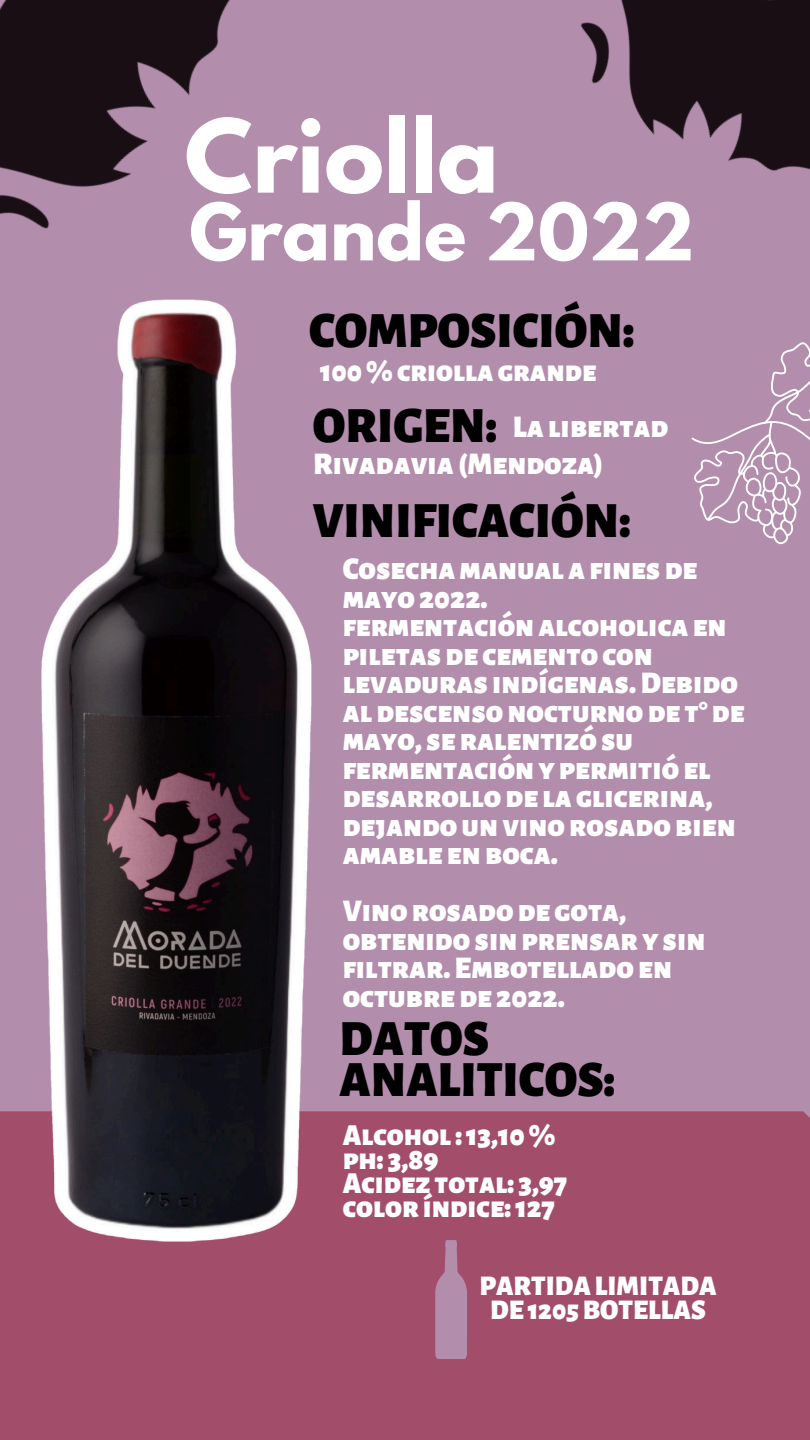
<style>
.page{position:relative;width:810px;height:1440px;background:#b38dac}
.page>*{position:absolute;margin:0;border:0;box-sizing:border-box;transform-origin:0 0}
.t1{font:700 90px "League Spartan";color:#fff}
.t2{font:700 70px "League Spartan";color:#fff}
.t3{font:900 50px/40.5px "Alegreya Sans SC";color:#000}
.t4{font:900 31px/28.5px "Alegreya Sans SC";color:#fff}
.t5{font:900 30px/24px "Alegreya Sans SC";color:#fff}
.t6{font:900 28px/24.8px "Alegreya Sans SC";color:#fff;text-align:center}
</style>
<div class="page">
<img style="left:0;top:0;width:230px;height:143px">
<img style="left:580px;top:0;width:230px;height:545px">
<div style="left:0;top:1111px;width:810px;height:329px;background:#a24e6a"></div>
<svg style="left:435px;top:1240px;width:32px;height:119px;background:#b083a2"></svg>
<svg style="left:691px;top:342px;width:119px;height:202px"></svg>
<img style="left:0;top:143px;width:448px;height:1185px">
<h1 class="t1" style="left:185px;top:86px;width:316px">Criolla</h1>
<h2 class="t2" style="left:189px;top:177px;width:507px">Grande 2022</h2>
<h3 class="t3" style="left:309px;top:279px;width:327px;line-height:95.1px">COMPOSICIÓN:<br>ORIGEN:</h3>
<p class="t5" style="left:320px;top:357px;width:278px">100 % criolla grande</p>
<p class="t4" style="left:513px;top:410px;width:157px">La libertad</p>
<p class="t4" style="left:313px;top:447px;width:292px">Rivadavia (Mendoza)</p>
<h3 class="t3" style="left:313px;top:496px;width:319px">VINIFICACIÓN:</h3>
<p class="t4" style="left:343px;top:552px;width:403px">Cosecha manual a fines de mayo 2022.<br>fermentación alcoholica en piletas de cemento con levaduras indígenas. Debido al descenso nocturno de t° de mayo, se ralentizó su fermentación y permitió el desarrollo de la glicerina, dejando un vino rosado bien amable en boca.</p>
<p class="t4" style="left:343px;top:894px;width:364px">Vino rosado de gota, obtenido sin prensar y sin filtrar. Embotellado en octubre de 2022.</p>
<h3 class="t3" style="left:340px;top:1014px;width:277px">DATOS<br>ANALITICOS:</h3>
<p class="t5" style="left:343px;top:1121px;width:226px">Alcohol : 13,10 % ph: 3,89<br>Acidez total: 3,97 color índice: 127</p>
<p class="t6" style="left:479px;top:1271px;width:239px">PARTIDA LIMITADA<br>DE 1205 BOTELLAS</p>
</div>
